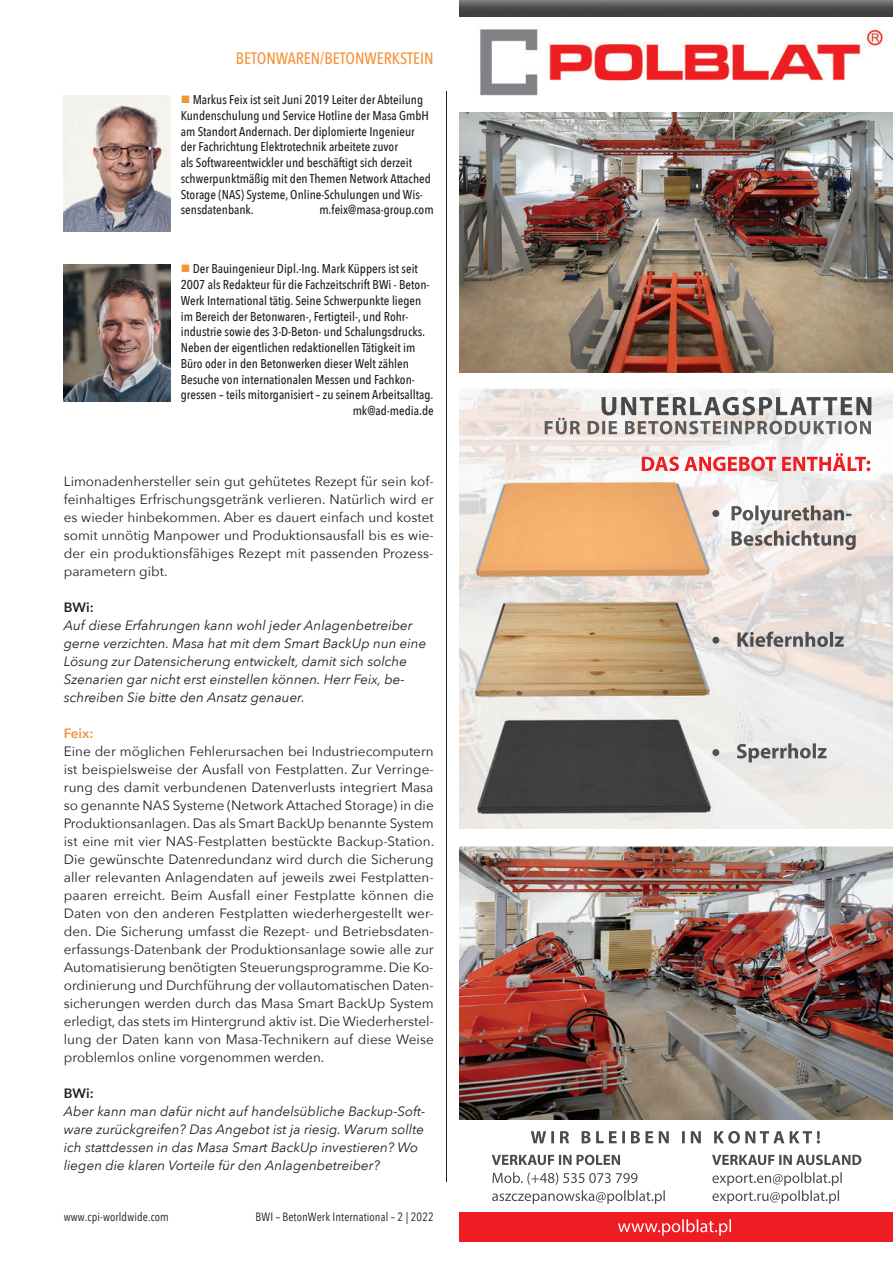
<style>
.page{position:relative;width:893px;height:1263px;background:#fff}
.page>*{position:absolute;margin:0;border:0;box-sizing:border-box;transform-origin:0 0}
.t1{font:500 16.5px "Avenir Next Condensed";color:#f69238}
.t2{font:13.5px/18px "Avenir Next";color:#231f20;text-align:justify}
.t3{font:italic 13.5px/18px "Avenir Next";color:#231f20}
.t4{font:600 13.5px "Avenir Next";color:#231f20}
.t5{font:600 13.5px "Avenir Next";color:#f69238}
.t6{font:500 12.75px/15.8px "Avenir Next Condensed";color:#231f20}
.t7{font:12px "Avenir Next Condensed";letter-spacing:.01em;color:#231f20}
.s1{color:#f69238}
</style>
<div class="page">
<hr style="left:446px;top:91px;width:1px;height:1091px;background:#231f20">
<img style="left:64px;top:96px;width:106px;height:136px">
<img style="left:64px;top:265px;width:106px;height:136px">
<img style="left:459px;top:16px;width:434px;height:1226px">
<img style="left:459px;top:75px;width:434px;height:36px">
<img style="left:459px;top:373px;width:434px;height:79px">
<img style="left:459px;top:1211px;width:434px;height:30px">
<img style="left:459px;top:830px;width:434px;height:16px">
<img style="left:459px;top:1120px;width:434px;height:91px">
<img style="left:459px;top:0;width:434px;height:16px">
<p class="t1" style="left:236px;top:49px;width:199px">BETONWAREN/BETONWERKSTEIN</p>
<p class="t6" style="left:181px;top:92px;width:252px"><span class="s1">■</span> Markus Feix ist seit Juni 2019 Leiter der Abteilung Kundenschulung und Service Hotline der Masa GmbH am Standort Andernach. Der diplomierte Ingenieur der Fachrichtung Elektrotechnik arbeitete zuvor<br>als Softwareentwickler und beschäftigt sich derzeit schwerpunktmäßig mit den Themen Network Attached Storage (NAS) Systeme, Online-Schulungen und Wis&shy;sensdatenbank.</p>
<p class="t6" style="left:319px;top:202px;width:116px">m.feix@masa-group.com</p>
<p class="t6" style="left:181px;top:261px;width:239px"><span class="s1">■</span> Der Bauingenieur Dipl.-Ing. Mark Küppers ist seit</p>
<p class="t6" style="left:181px;top:277px;width:250px">2007 als Redakteur für die Fachzeitschrift BWi - Beton-</p>
<p class="t6" style="left:181px;top:293px;width:242px">Werk International tätig. Seine Schwerpunkte liegen</p>
<p class="t6" style="left:181px;top:308px;width:229px">im Bereich der Betonwaren-, Fertigteil-, und Rohr-</p>
<p class="t6" style="left:181px;top:324px;width:246px">industrie sowie des 3-D-Beton- und Schalungsdrucks.</p>
<p class="t6" style="left:181px;top:340px;width:236px">Neben der eigentlichen redaktionellen Tätigkeit im</p>
<p class="t6" style="left:181px;top:356px;width:230px">Büro oder in den Betonwerken dieser Welt zählen</p>
<p class="t6" style="left:181px;top:371px;width:236px">Besuche von internationalen Messen und Fachkon-</p>
<p class="t6" style="left:181px;top:387px;width:254px">gressen – teils mitorganisiert – zu seinem Arbeitsalltag.</p>
<p class="t6" style="left:353px;top:403px;width:83px">mk@ad-media.de</p>
<p class="t2" style="left:64px;top:472px;width:371px">Limonadenhersteller sein gut gehütetes Rezept für sein kof&shy;feinhaltiges Erfrischungsgetränk verlieren. Natürlich wird er es wieder hinbekommen. Aber es dauert einfach und kostet somit unnötig Manpower und Produktionsausfall bis es wie&shy;der ein produktionsfähiges Rezept mit passenden Prozess&shy;parametern gibt.</p>
<p class="t4" style="left:64px;top:596px;width:31px">BWi:</p>
<p class="t3" style="left:64px;top:616px;width:364px">Auf diese Erfahrungen kann wohl jeder Anlagenbetreiber gerne verzichten. Masa hat mit dem Smart BackUp nun eine Lösung zur Datensicherung entwickelt, damit sich solche Szenarien gar nicht erst einstellen können. Herr Feix, be&shy;schreiben Sie bitte den Ansatz genauer.</p>
<p class="t5" style="left:64px;top:722px;width:31px">Feix:</p>
<p class="t2" style="left:64px;top:742px;width:372px">Eine der möglichen Fehlerursachen bei Industriecomputern ist beispielsweise der Ausfall von Festplatten. Zur Verringe&shy;rung des damit verbundenen Datenverlusts integriert Masa so genannte NAS Systeme (Network Attached Storage) in die Produktionsanlagen. Das als Smart BackUp benannte System ist eine mit vier NAS-Festplatten bestückte Backup-Station.<br>Die gewünschte Datenredundanz wird durch die Sicherung aller relevanten Anlagendaten auf jeweils zwei Festplatten&shy;paaren erreicht. Beim Ausfall einer Festplatte können die Daten von den anderen Festplatten wiederhergestellt wer&shy;den. Die Sicherung umfasst die Rezept- und Betriebsdaten&shy;erfassungs-Datenbank der Produktionsanlage sowie alle zur Automatisierung benötigten Steuerungsprogramme. Die Ko&shy;ordinierung und Durchführung der vollautomatischen Daten&shy;sicherungen werden durch das Masa Smart BackUp System erledigt, das stets im Hintergrund aktiv ist. Die Wiederherstel&shy;lung der Daten kann von Masa-Technikern auf diese Weise problemlos online vorgenommen werden.</p>
<p class="t4" style="left:64px;top:1082px;width:31px">BWi:</p>
<p class="t3" style="left:64px;top:1102px;width:363px">Aber kann man dafür nicht auf handelsübliche Backup-Soft&shy;ware zurückgreifen? Das Angebot ist ja riesig. Warum sollte ich stattdessen in das Masa Smart BackUp investieren? Wo liegen die klaren Vorteile für den Anlagenbetreiber?</p>
<p class="t7" style="left:64px;top:1207px;width:107px">www.cpi-worldwide.com</p>
<p class="t7" style="left:256px;top:1207px;width:180px">BWI – BetonWerk International – 2 | 2022</p>
</div>
